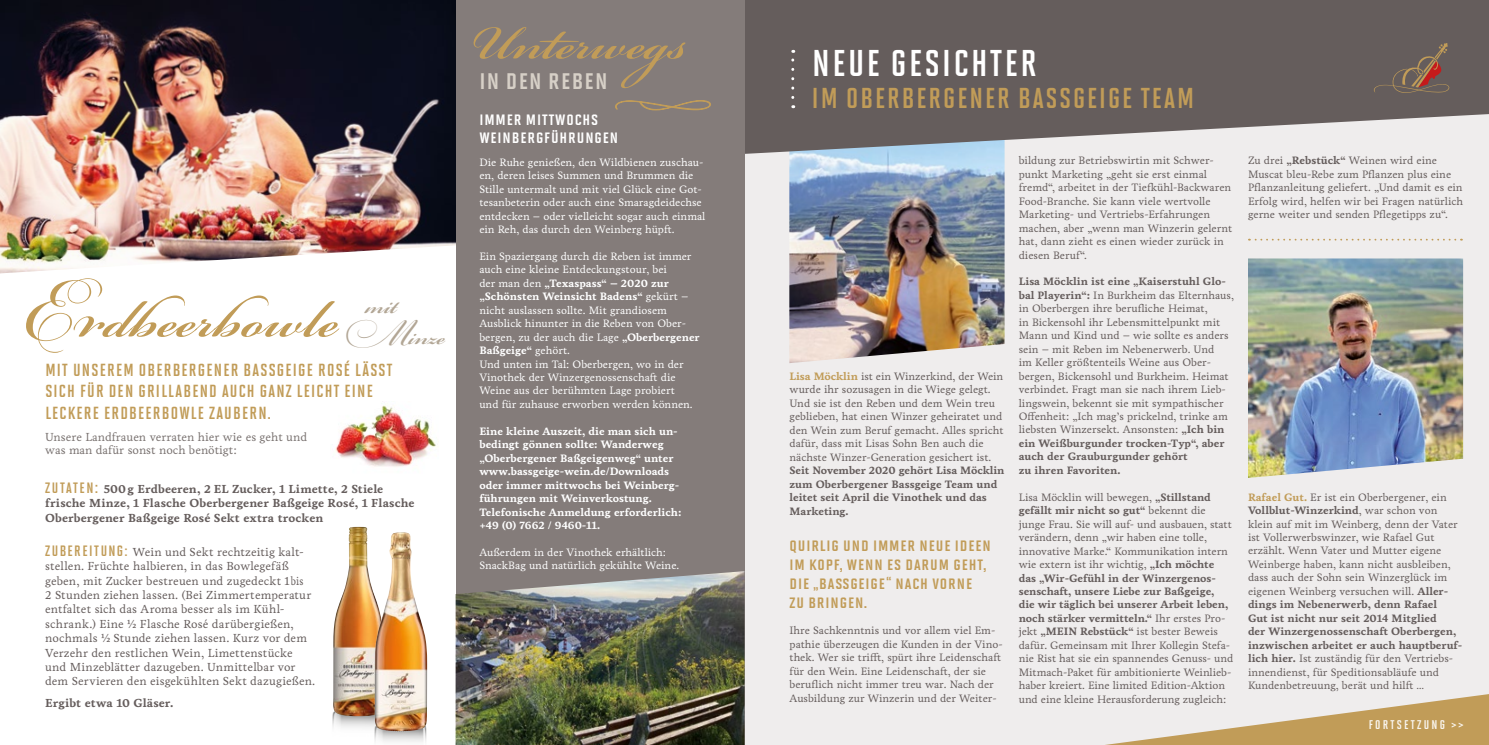
<style>
.page{position:relative;width:1489px;height:745px;background:#fff}
.page>*{position:absolute;margin:0;border:0;box-sizing:border-box;transform-origin:0 0}
.t1{font:600 79.62px "Bickham Script Pro";color:#c19c58}
.t2{font:600 73.75px "Bickham Script Pro";color:#c19c58}
.t3{font:37.25px "Solano Gothic MVB Bd Cap";letter-spacing:.07em;color:#fff}
.t4{font:600 33.5px "Bickham Script Pro";color:#b2a695}
.t5{font:28.75px "Solano Gothic MVB Bd Cap";letter-spacing:.07em;color:#c19c58}
.t6{font:26.25px "Solano Gothic MVB Bd SC";letter-spacing:.05em;color:#d7d0c7}
.t7{font:17.5px/21.2px "Solano Gothic MVB Bd SC";letter-spacing:.07em;color:#c19c58}
.t8{font:17.5px/18.8px "Solano Gothic MVB Bd SC";letter-spacing:.05em;color:#c19c58}
.t9{font:17.5px/18.8px "Solano Gothic MVB Bd SC";letter-spacing:.05em;color:#fff}
.t10{font:12.62px "Solano Gothic MVB Bd SC";letter-spacing:.18em;color:#faf6ef}
.t11{font:11.88px/14.4px "Livory";letter-spacing:.01em;color:#655d5c}
.t12{font:700 11.88px/14.4px "Livory";letter-spacing:.005em;color:#655d5c}
.t13{font:11.88px/13.8px "Livory";color:#78716f}
.t14{font:11px/13.5px "Livory";color:#655d5c}
.t15{font:11px/13.5px "Livory";color:#fff}
.t16{font:700 11px/13.5px "Livory";color:#fff}
.t17{font:700 11px/13.5px "Livory";color:#655d5c}
.s1{font-family:"Solano Gothic MVB Bd Cap";font-weight:400;font-size:15px;color:#c19c58}
.s2{font-family:"Solano Gothic MVB Bd Cap";font-weight:400;font-size:16.25px;color:#c19c58}
.s3{font-family:"Solano Gothic MVB Bd Cap";font-size:15px;color:#c19c58}
.s4{font-weight:700}
.s5{font-weight:700;color:#c19c58}
</style>
<div class="page">
<div style="left:744px;top:0;width:744px;height:744px;background:#efeded"></div>
<img style="left:789px;top:193px;width:215px;height:170px">
<svg style="left:744px;top:0;width:744px;height:193px;fill:#655d5c"></svg>
<img style="left:332px;top:713px;width:42px;height:15px">
<img style="left:333px;top:526px;width:41px;height:189px">
<img style="left:374px;top:730px;width:52px;height:12px">
<img style="left:374px;top:532px;width:53px;height:198px">
<svg style="left:791px;top:50px;width:3px;height:47px"></svg>
<svg style="left:1248px;top:238px;width:213px;height:2px"></svg>
<img style="left:1248px;top:258px;width:214px;height:219px">
<img style="left:0;top:0;width:455px;height:273px">
<svg style="left:1373px;top:43px;width:76px;height:50px;background:#736058"></svg>
<div style="left:455px;top:0;width:289px;height:744px;background:#847c7a"></div>
<img style="left:335px;top:405px;width:101px;height:62px">
<svg style="left:615px;top:100px;width:96px;height:10px"></svg>
<img style="left:455px;top:570px;width:289px;height:174px">
<svg style="left:1113px;top:694px;width:375px;height:50px"></svg>
<h1 class="t1" style="left:22px;top:262px;width:317px">Erdbeerbowle</h1>
<h3 class="t4" style="left:365px;top:281px;width:33px">mit</h3>
<h3 class="t4" style="left:346px;top:313px;width:100px">Minze</h3>
<h3 class="t7" style="left:45px;top:359px;width:348px">MIT UNSEREM OBERBERGENER BASSGEIGE ROSÉ LÄSST<br>SICH FÜR DEN GRILLABEND AUCH GANZ LEICHT EINE<br>LECKERE ERDBEERBOWLE ZAUBERN.</h3>
<p class="t13" style="left:45px;top:429px;width:263px">Unsere Landfrauen verraten hier wie es geht und was man dafür sonst noch benötigt:</p>
<p class="t12" style="left:45px;top:481px;width:371px"><span class="s1">ZUTATEN</span><span class="s2">:</span> 500g Erdbeeren, 2 EL Zucker, 1 Limette, 2 Stiele frische Minze, 1 Flasche Oberbergener Baßgeige Rosé, 1 Flasche<br>Oberbergener Baßgeige Rosé Sekt extra trocken</p>
<p class="t11" style="left:45px;top:544px;width:271px"><span class="s3">ZUBEREITUNG:</span> Wein und Sekt rechtzeitig kalt&shy;stellen. Früchte halbieren, in das Bowlegefäß geben, mit Zucker bestreuen und zugedeckt 1 bis<br>2 Stunden ziehen lassen. (Bei Zimmertemperatur entfaltet sich das Aroma besser als im Kühl&shy;schrank.) Eine 1/2 Flasche Rosé darübergießen, nochmals 1/2 Stunde ziehen lassen. Kurz vor dem Verzehr den restlichen Wein, Limettenstücke und Minzeblätter dazugeben. Unmittelbar vor dem Servieren den eisgekühlten Sekt dazugießen.</p>
<p class="t12" style="left:45px;top:695px;width:130px">Ergibt etwa 10 Gläser.</p>
<h2 class="t2" style="left:469px;top:-10px;width:218px">Unterwegs</h2>
<h3 class="t6" style="left:479px;top:66px;width:130px">in den reben</h3>
<h3 class="t9" style="left:479px;top:109px;width:140px">immer mittwochs weinbergführungen</h3>
<p class="t15" style="left:479px;top:155px;width:227px">Die Ruhe genießen, den Wildbienen zuschau&shy;en, deren leises Summen und Brummen die Stille untermalt und mit viel Glück eine Got&shy;tesanbeterin oder auch eine Smaragdeidechse entdecken – oder vielleicht sogar auch einmal ein Reh, das durch den Weinberg hüpft.</p>
<p class="t15" style="left:479px;top:249px;width:222px">Ein Spaziergang durch die Reben ist immer auch eine kleine Entdeckungstour, bei<br>der man den <span class="s4">„Texaspass“ – 2020 zur „Schönsten Weinsicht Badens“</span> gekürt – nicht auslassen sollte. Mit grandiosem Ausblick hinunter in die Reben von Ober&shy;bergen, zu der auch die Lage <span class="s4">„Oberbergener Baßgeige“</span> gehört.<br>Und unten im Tal: Oberbergen, wo in der Vinothek der Winzergenossenschaft die Weine aus der berühmten Lage probiert<br>und für zuhause erworben werden können.</p>
<p class="t16" style="left:479px;top:424px;width:203px">Eine kleine Auszeit, die man sich un&shy;bedingt gönnen sollte: Wanderweg „Oberbergener Baßgeigenweg“ unter www.bassgeige-wein.de/Downloads oder immer mittwochs bei Weinberg&shy;führungen mit Weinverkostung.<br>Telefonische Anmeldung erforderlich: +49 (0) 7662 / 9460-11.</p>
<p class="t15" style="left:479px;top:545px;width:201px">Außerdem in der Vinothek erhältlich:<br>SnackBag und natürlich gekühlte Weine.</p>
<h3 class="t3" style="left:812px;top:43px;width:226px">NEUE GESICHTER</h3>
<h3 class="t5" style="left:812px;top:82px;width:384px">IM OBERBERGENER BASSGEIGE TEAM</h3>
<p class="t14" style="left:789px;top:369px;width:215px"><span class="s5">Lisa Möcklin</span> ist ein Winzerkind, der Wein wurde ihr sozusagen in die Wiege gelegt.<br>Und sie ist den Reben und dem Wein treu geblieben, hat einen Winzer geheiratet und den Wein zum Beruf gemacht. Alles spricht dafür, dass mit Lisas Sohn Ben auch die nächste Winzer-Generation gesichert ist.</p>
<p class="t17" style="left:789px;top:463px;width:216px">Seit November 2020 gehört Lisa Möcklin zum Oberbergener Bassgeige Team und leitet seit April die Vinothek und das<br>Marketing.</p>
<h3 class="t8" style="left:789px;top:535px;width:203px">quirlig und immer neue ideen im kopf, wenn es darum geht, die „baßgeige“ nach vorne zu bringen.</h3>
<p class="t14" style="left:789px;top:623px;width:215px">Ihre Sachkenntnis und vor allem viel Em&shy;pathie überzeugen die Kunden in der Vino&shy;thek. Wer sie trifft, spürt ihre Leidenschaft für den Wein. Eine Leidenschaft, der sie beruflich nicht immer treu war. Nach der Ausbildung zur Winzerin und der Weiter-</p>
<p class="t14" style="left:1018px;top:154px;width:215px">bildung zur Betriebswirtin mit Schwer&shy;punkt Marketing „geht sie erst einmal fremd“, arbeitet in der Tiefkühl-Backwaren Food-Branche. Sie kann viele wertvolle Marketing- und Vertriebs-Erfahrungen machen, aber „wenn man Winzerin gelernt hat, dann zieht es einen wieder zurück in diesen Beruf“.</p>
<p class="t14" style="left:1018px;top:275px;width:217px"><span class="s4">Lisa Möcklin ist eine „Kaiserstuhl Glo&shy;bal Playerin“:</span> In Burkheim das Elternhaus, in Oberbergen ihre berufliche Heimat,<br>in Bickensohl ihr Lebensmittelpunkt mit Mann und Kind und – wie sollte es anders sein – mit Reben im Nebenerwerb. Und<br>im Keller größtenteils Weine aus Ober&shy;bergen, Bickensohl und Burkheim. Heimat verbindet. Fragt man sie nach ihrem Lieb&shy;lingswein, bekennt sie mit sympathischer Offenheit: „Ich mag’s prickelnd, trinke am liebsten Winzersekt. Ansonsten: <span class="s4">„Ich bin ein Weißburgunder trocken-Typ“, aber auch der Grauburgunder gehört<br>zu ihren Favoriten.</span></p>
<p class="t14" style="left:1018px;top:490px;width:216px">Lisa Möcklin will bewegen, <span class="s4">„Stillstand gefällt mir nicht so gut“</span> bekennt die junge Frau. Sie will auf- und ausbauen, statt verändern, denn „wir haben eine tolle, innovative Marke.“ Kommunikation intern wie extern ist ihr wichtig, <span class="s4">„Ich möchte das „Wir-Gefühl in der Winzergenos&shy;senschaft, unsere Liebe zur Baßgeige,<br>die wir täglich bei unserer Arbeit leben, noch stärker vermitteln.“</span> Ihr erstes Pro&shy;jekt <span class="s4">„MEIN Rebstück“</span> ist bester Beweis dafür. Gemeinsam mit Ihrer Kollegin Stefa&shy;nie Rist hat sie ein spannendes Genuss- und Mitmach-Paket für ambitionierte Weinlieb&shy;haber kreiert. Eine limited Edition-Aktion und eine kleine Herausforderung zugleich:</p>
<p class="t14" style="left:1247px;top:154px;width:217px">Zu drei <span class="s4">„Rebstück“</span> Weinen wird eine Muscat bleu-Rebe zum Pflanzen plus eine Pflanzanleitung geliefert. „Und damit es ein Erfolg wird, helfen wir bei Fragen natürlich gerne weiter und senden Pflegetipps zu“.</p>
<p class="t14" style="left:1247px;top:490px;width:216px"><span class="s5">Rafael Gut.</span> Er ist ein Oberbergener, ein <span class="s4">Vollblut-Winzerkind</span>, war schon von klein auf mit im Weinberg, denn der Vater ist Vollerwerbswinzer, wie Rafael Gut erzählt. Wenn Vater und Mutter eigene Weinberge haben, kann nicht ausbleiben, dass auch der Sohn sein Winzerglück im eigenen Weinberg versuchen will. <span class="s4">Aller&shy;dings im Nebenerwerb, denn Rafael<br>Gut ist nicht nur seit 2014 Mitglied<br>der Winzergenossenschaft Oberbergen, inzwischen arbeitet er auch hauptberuf&shy;lich hier.</span> Ist zuständig für den Vertriebs&shy;innendienst, für Speditionsabläufe und Kundenbetreuung, berät und hilft …</p>
<p class="t10" style="left:1368px;top:716px;width:96px">FORTSETZUNG &gt;&gt;</p>
</div>
